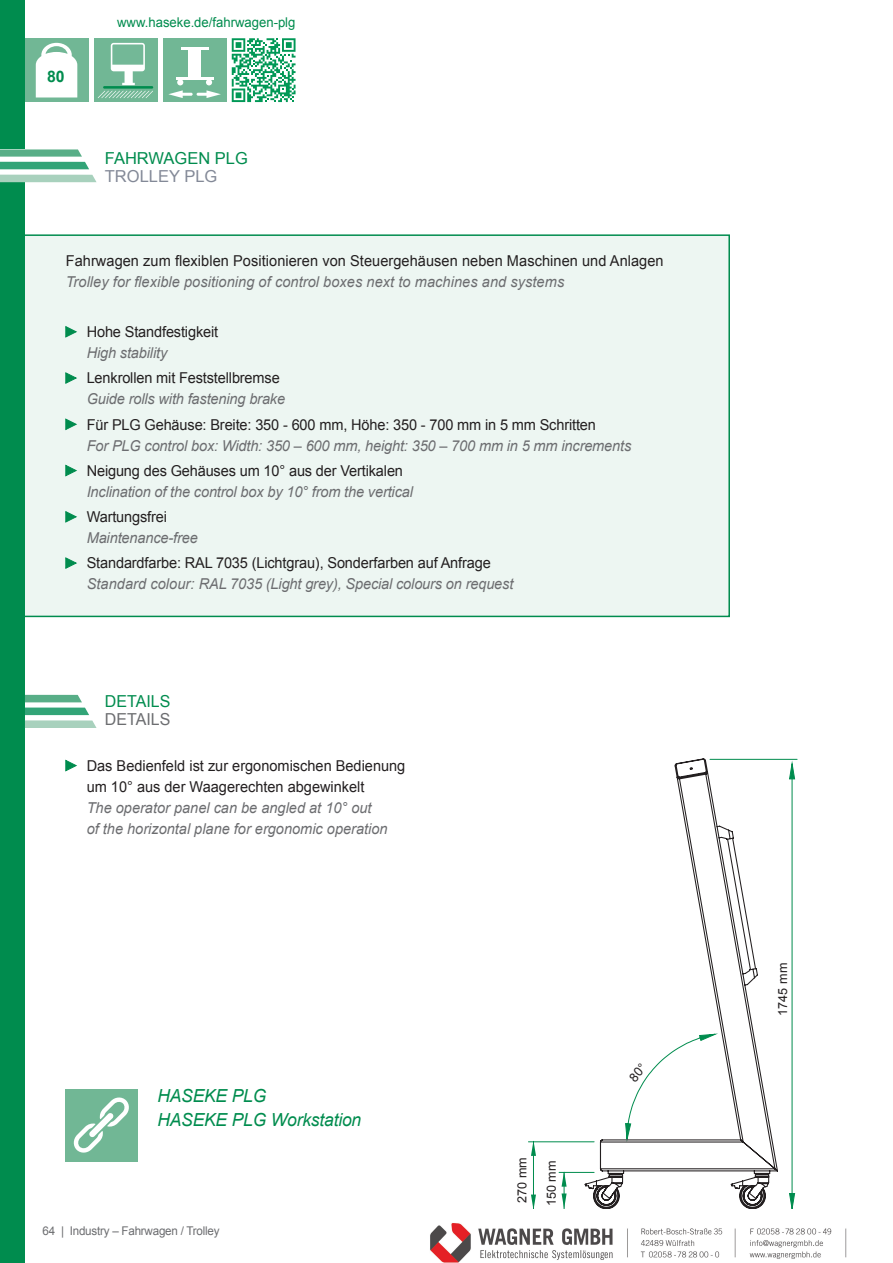
<style>
.page{position:relative;width:893px;height:1263px;background:#fff}
.page>*{position:absolute;margin:0;border:0;box-sizing:border-box;transform-origin:0 0}
.t1{font:italic 18px/24px "Arial";letter-spacing:-.01em;color:#008c4e}
.t2{font:16.5px "Arial";color:#008c4e}
.t3{font:16.5px "Arial";color:#838997}
.t4{font:16.5px "Arial";color:#6c6d70}
.t5{font:700 15.75px "Arial";color:#008c4e}
.t6{font:italic 15px/21px "Arial";letter-spacing:-.01em;color:#6c6d70}
.t7{font:15px/21px "Arial";letter-spacing:-.01em;color:#231f20}
.t8{font:13.5px "Arial";color:#008c4e}
.t9{font:12.6px "Arial";color:#231f20}
.t10{font:12px "Arial";letter-spacing:-.02em;color:#6c6d70}
</style>
<div class="page">
<div style="left:1px;top:235px;width:728px;height:381px;background:#edf6f2"></div>
<svg style="left:66px;top:326px;width:10px;height:11px"></svg>
<svg style="left:66px;top:373px;width:10px;height:10px"></svg>
<svg style="left:66px;top:419px;width:10px;height:11px"></svg>
<svg style="left:66px;top:465px;width:10px;height:11px"></svg>
<svg style="left:66px;top:511px;width:10px;height:11px"></svg>
<svg style="left:66px;top:558px;width:10px;height:10px"></svg>
<div style="left:0;top:0;width:25px;height:1263px;background:#008c4e"></div>
<svg style="left:0;top:169px;width:92px;height:6px"></svg>
<svg style="left:0;top:149px;width:89px;height:20px"></svg>
<svg style="left:0;top:175px;width:97px;height:7px"></svg>
<svg style="left:232px;top:38px;width:64px;height:64px"></svg>
<div style="left:25px;top:38px;width:63px;height:64px;background:#71b795"></div>
<svg style="left:36px;top:43px;width:41px;height:54px;background:#e9f3ee"></svg>
<div style="left:94px;top:38px;width:64px;height:64px;background:#71b795"></div>
<hr style="left:103px;top:86px;width:50px;height:3px;background:#008c4e">
<svg style="left:98px;top:91px;width:55px;height:7px"></svg>
<svg style="left:111px;top:43px;width:34px;height:42px"></svg>
<div style="left:163px;top:38px;width:63px;height:64px;background:#71b795"></div>
<div style="left:188px;top:49px;width:13px;height:29px;background:#fff"></div>
<hr style="left:181px;top:47px;width:27px;height:3px;background:#fff">
<hr style="left:176px;top:77px;width:37px;height:2px;background:#fff">
<hr style="left:179px;top:93px;width:14px;height:3px;background:#fff;border-radius:2px">
<svg style="left:168px;top:79px;width:15px;height:19px"></svg>
<hr style="left:197px;top:93px;width:14px;height:3px;background:#fff;border-radius:2px">
<svg style="left:206px;top:79px;width:15px;height:19px"></svg>
<svg style="left:25px;top:695px;width:72px;height:33px"></svg>
<svg style="left:66px;top:760px;width:10px;height:11px"></svg>
<div style="left:65px;top:1089px;width:72px;height:72px;background:#71b795"></div>
<svg style="left:73px;top:1097px;width:56px;height:56px"></svg>
<hr style="left:710px;top:759px;width:87px;height:1px;background:#008c4e">
<hr style="left:765px;top:1209px;width:32px;height:1px;background:#008c4e">
<hr style="left:564px;top:1172px;width:1px;height:38px;background:#008c4e">
<hr style="left:559px;top:1172px;width:35px;height:1px;background:#008c4e">
<hr style="left:533px;top:1142px;width:1px;height:68px;background:#008c4e">
<hr style="left:528px;top:1209px;width:63px;height:1px;background:#008c4e">
<hr style="left:528px;top:1141px;width:66px;height:1px;background:#008c4e">
<svg style="left:788px;top:762px;width:8px;height:448px"></svg>
<svg style="left:562px;top:1193px;width:5px;height:16px"></svg>
<svg style="left:562px;top:1171px;width:5px;height:16px"></svg>
<svg style="left:531px;top:1141px;width:5px;height:15px"></svg>
<svg style="left:531px;top:1194px;width:5px;height:16px"></svg>
<svg style="left:584px;top:758px;width:195px;height:452px"></svg>
<img style="left:430px;top:1223px;width:417px;height:40px">
<svg style="left:625px;top:1033px;width:91px;height:107px"></svg>
<p class="t5" style="left:47px;top:66px;width:19px">80</p>
<p class="t8" style="left:117px;top:13px;width:180px">www.haseke.de/fahrwagen-plg</p>
<p class="t2" style="left:105px;top:148px;width:145px">FAHRWAGEN PLG</p>
<p class="t3" style="left:105px;top:166px;width:114px">TROLLEY PLG</p>
<p class="t7" style="left:66px;top:250px;width:599px">Fahrwagen zum flexiblen Positionieren von Steuergehäusen neben Maschinen und Anlagen</p>
<p class="t6" style="left:66px;top:271px;width:500px">Trolley for flexible positioning of control boxes next to machines and systems</p>
<p class="t7" style="left:87px;top:321px;width:133px">Hohe Standfestigkeit</p>
<p class="t6" style="left:87px;top:343px;width:82px">High stability</p>
<p class="t7" style="left:87px;top:368px;width:195px">Lenkrollen mit Feststellbremse</p>
<p class="t6" style="left:87px;top:389px;width:200px">Guide rolls with fastening brake</p>
<p class="t7" style="left:87px;top:414px;width:511px">Für PLG Gehäuse: Breite: 350 - 600 mm, Höhe: 350 - 700 mm in 5 mm Schritten</p>
<p class="t6" style="left:87px;top:435px;width:546px">For PLG control box: Width: 350 – 600 mm, height: 350 – 700 mm in 5 mm increments</p>
<p class="t7" style="left:87px;top:460px;width:318px">Neigung des Gehäuses um 10° aus der Vertikalen</p>
<p class="t6" style="left:87px;top:481px;width:328px">Inclination of the control box by 10° from the vertical</p>
<p class="t7" style="left:87px;top:506px;width:82px">Wartungsfrei</p>
<p class="t6" style="left:87px;top:528px;width:113px">Maintenance-free</p>
<p class="t7" style="left:87px;top:553px;width:406px">Standardfarbe: RAL 7035 (Lichtgrau), Sonderfarben auf Anfrage</p>
<p class="t6" style="left:87px;top:574px;width:428px">Standard colour: RAL 7035 (Light grey), Special colours on request</p>
<p class="t2" style="left:105px;top:690px;width:67px">DETAILS</p>
<p class="t4" style="left:105px;top:708px;width:67px">DETAILS</p>
<p class="t7" style="left:87px;top:755px;width:320px">Das Bedienfeld ist zur ergonomischen Bedienung um 10° aus der Waagerechten abgewinkelt</p>
<p class="t6" style="left:87px;top:797px;width:302px">The operator panel can be angled at 10° out<br>of the horizontal plane for ergonomic operation</p>
<p class="t1" style="left:157px;top:1084px;width:205px">HASEKE PLG<br>HASEKE PLG Workstation</p>
<p class="t10" style="left:43px;top:1223px;width:179px">64 | Industry – Fahrwagen / Trolley</p>
<p class="t9" style="left:514px;top:1203px;width:47px;rotate:-90deg">270 mm</p>
<p class="t9" style="left:543px;top:1206px;width:47px;rotate:-90deg">150 mm</p>
<p class="t9" style="left:774px;top:1015px;width:54px;rotate:-90deg">1745 mm</p>
</div>
